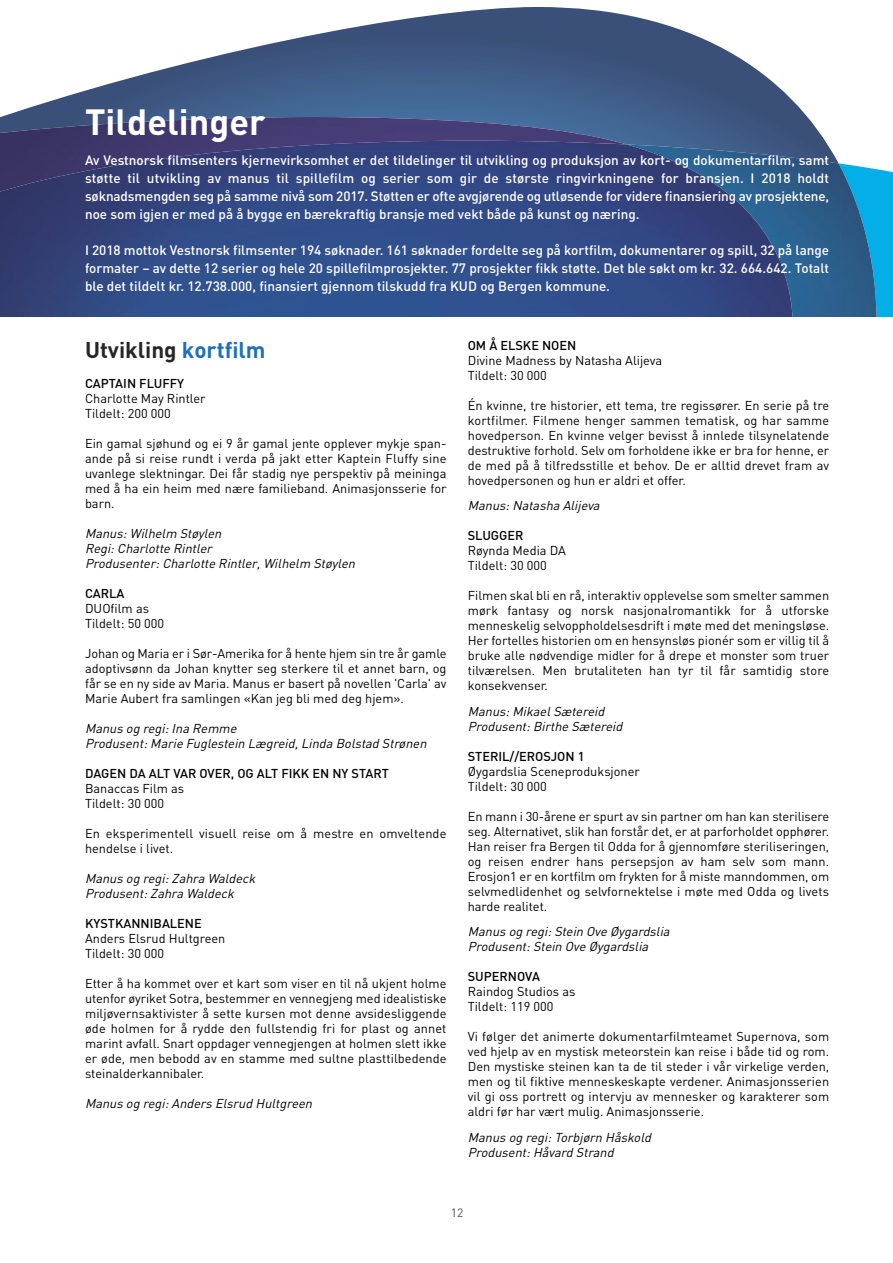
<style>
.page{position:relative;width:893px;height:1263px;background:#fff}
.page>*{position:absolute;margin:0;border:0;box-sizing:border-box;transform-origin:0 0}
.t1{font:700 36px "DIN";color:#fff}
.t2{font:700 22.5px "DIN";color:#272526}
.t3{font:500 13.5px/18px "DIN";color:#fff;text-align:justify}
.t4{font:12.75px/15px "DIN";color:#000}
.t5{font:italic 12.75px/15px "DIN";color:#000}
.t6{font:500 12.75px "DIN";color:#000}
.t7{font:12px "DIN";color:#525152}
.s1{color:#1e71b8}
</style>
<div class="page">
<svg style="left:1px;top:7px;width:826px;height:137px"></svg>
<img style="left:0;top:117px;width:627px;height:24px">
<div style="left:877px;top:169px;width:16px;height:147px;background:#04afe9"></div>
<img style="left:731px;top:144px;width:146px;height:172px">
<img style="left:0;top:141px;width:731px;height:175px">
<img style="left:729px;top:194px;width:53px;height:122px">
<img style="left:780px;top:261px;width:13px;height:55px">
<h1 class="t1" style="left:85px;top:102px;width:182px">Tildelinger</h1>
<p class="t3" style="left:85px;top:152px;width:746px">Av Vestnorsk filmsenters kjernevirksomhet er det tildelinger til utvikling og produksjon av kort- og dokumentarfilm, samt støtte til utvikling av manus til spillefilm og serier som gir de største ringvirkningene for bransjen. I 2018 holdt søknadsmengden seg på samme nivå som 2017. Støtten er ofte avgjørende og utløsende for videre finansiering av prosjektene, noe som igjen er med på å bygge en bærekraftig bransje med vekt både på kunst og næring.</p>
<p class="t3" style="left:85px;top:242px;width:746px">I 2018 mottok Vestnorsk filmsenter 194 søknader. 161 søknader fordelte seg på kortfilm, dokumentarer og spill, 32 på lange formater – av dette 12 serier og hele 20 spillefilmprosjekter. 77 prosjekter fikk støtte. Det ble søkt om kr. 32. 664.642. Totalt ble det tildelt kr. 12.738.000, finansiert gjennom tilskudd fra KUD og Bergen kommune.</p>
<h2 class="t2" style="left:85px;top:337px;width:182px">Utvikling <span class="s1">kortfilm</span></h2>
<p class="t6" style="left:85px;top:376px;width:101px">CAPTAIN FLUFFY</p>
<p class="t4" style="left:85px;top:391px;width:122px">Charlotte May Rintler<br>Tildelt: 200 000</p>
<p class="t4" style="left:85px;top:436px;width:363px;text-align:justify">Ein gamal sjøhund og ei 9 år gamal jente opplever mykje span&shy;ande på si reise rundt i verda på jakt etter Kaptein Fluffy sine uvanlege slektningar. Dei får stadig nye perspektiv på meininga med å ha ein heim med nære familieband. Animasjonsserie for barn.</p>
<p class="t5" style="left:85px;top:526px;width:274px">Manus: Wilhelm Støylen<br>Regi: Charlotte Rintler<br>Produsenter: Charlotte Rintler, Wilhelm Støylen</p>
<p class="t6" style="left:85px;top:586px;width:41px">CARLA</p>
<p class="t4" style="left:85px;top:601px;width:81px">DUOfilm as<br>Tildelt: 50 000</p>
<p class="t4" style="left:85px;top:646px;width:363px;text-align:justify">Johan og Maria er i Sør-Amerika for å hente hjem sin tre år gamle adoptivsønn da Johan knytter seg sterkere til et annet barn, og får se en ny side av Maria. Manus er basert på novellen 'Carla' av Marie Aubert fra samlingen «Kan jeg bli med deg hjem».</p>
<p class="t5" style="left:85px;top:721px;width:346px">Manus og regi: Ina Remme<br>Produsent: Marie Fuglestein Lægreid, Linda Bolstad Strønen</p>
<p class="t6" style="left:85px;top:766px;width:305px">DAGEN DA ALT VAR OVER, OG ALT FIKK EN NY START</p>
<p class="t4" style="left:85px;top:781px;width:101px">Banaccas Film as<br>Tildelt: 30 000</p>
<p class="t4" style="left:85px;top:826px;width:363px">En eksperimentell visuell reise om å mestre en omveltende hendelse i livet.</p>
<p class="t5" style="left:85px;top:871px;width:175px">Manus og regi: Zahra Waldeck<br>Produsent: Zahra Waldeck</p>
<p class="t6" style="left:85px;top:916px;width:118px">KYSTKANNIBALENE</p>
<p class="t4" style="left:85px;top:931px;width:142px">Anders Elsrud Hultgreen<br>Tildelt: 30 000</p>
<p class="t4" style="left:85px;top:976px;width:363px;text-align:justify">Etter å ha kommet over et kart som viser en til nå ukjent holme utenfor øyriket Sotra, bestemmer en vennegjeng med idealistiske miljøvernsaktivister å sette kursen mot denne avsidesliggende øde holmen for å rydde den fullstendig fri for plast og annet marint avfall. Snart oppdager vennegjengen at holmen slett ikke er øde, men bebodd av en stamme med sultne plasttilbedende steinalderkannibaler.</p>
<p class="t5" style="left:85px;top:1096px;width:231px">Manus og regi: Anders Elsrud Hultgreen</p>
<p class="t6" style="left:468px;top:338px;width:110px">OM Å ELSKE NOEN</p>
<p class="t4" style="left:468px;top:353px;width:196px">Divine Madness by Natasha Alijeva<br>Tildelt: 30 000</p>
<p class="t4" style="left:468px;top:398px;width:363px;text-align:justify">Én kvinne, tre historier, ett tema, tre regissører. En serie på tre kortfilmer. Filmene henger sammen tematisk, og har samme hovedperson. En kvinne velger bevisst å innlede tilsynelatende destruktive forhold. Selv om forholdene ikke er bra for henne, er de med på å tilfredsstille et behov. De er alltid drevet fram av hovedpersonen og hun er aldri et offer.</p>
<p class="t5" style="left:468px;top:498px;width:136px">Manus: Natasha Alijeva</p>
<p class="t6" style="left:468px;top:528px;width:57px">SLUGGER</p>
<p class="t4" style="left:468px;top:543px;width:100px">Røynda Media DA<br>Tildelt: 30 000</p>
<p class="t4" style="left:468px;top:588px;width:363px;text-align:justify">Filmen skal bli en rå, interaktiv opplevelse som smelter sammen mørk fantasy og norsk nasjonalromantikk for å utforske menneskelig selvoppholdelsesdrift i møte med det meningsløse.<br>Her fortelles historien om en hensynsløs pionér som er villig til å bruke alle nødvendige midler for å drepe et monster som truer tilværelsen. Men brutaliteten han tyr til får samtidig store konsekvenser.</p>
<p class="t5" style="left:468px;top:704px;width:159px">Manus: Mikael Sætereid<br>Produsent: Birthe Sætereid</p>
<p class="t6" style="left:468px;top:749px;width:118px">STERIL//EROSJON 1</p>
<p class="t4" style="left:468px;top:764px;width:174px">Øygardslia Sceneproduksjoner<br>Tildelt: 30 000</p>
<p class="t4" style="left:468px;top:809px;width:363px;text-align:justify">En mann i 30-årene er spurt av sin partner om han kan sterilisere seg. Alternativet, slik han forstår det, er at parforholdet opphører.<br>Han reiser fra Bergen til Odda for å gjennomføre steriliseringen, og reisen endrer hans persepsjon av ham selv som mann.<br>Erosjon1 er en kortfilm om frykten for å miste manndommen, om selvmedlidenhet og selvfornektelse i møte med Odda og livets harde realitet.</p>
<p class="t5" style="left:468px;top:924px;width:206px">Manus og regi: Stein Ove Øygardslia<br>Produsent: Stein Ove Øygardslia</p>
<p class="t6" style="left:468px;top:969px;width:74px">SUPERNOVA</p>
<p class="t4" style="left:468px;top:984px;width:109px">Raindog Studios as<br>Tildelt: 119 000</p>
<p class="t4" style="left:468px;top:1029px;width:363px;text-align:justify">Vi følger det animerte dokumentarfilmteamet Supernova, som ved hjelp av en mystisk meteorstein kan reise i både tid og rom.<br>Den mystiske steinen kan ta de til steder i vår virkelige verden, men og til fiktive menneskeskapte verdener. Animasjonsserien vil gi oss portrett og intervju av mennesker og karakterer som aldri før har vært mulig. Animasjonsserie.</p>
<p class="t5" style="left:468px;top:1130px;width:188px">Manus og regi: Torbjørn Håskold<br>Produsent: Håvard Strand</p>
<p class="t7" style="left:451px;top:1206px;width:14px">12</p>
</div>
